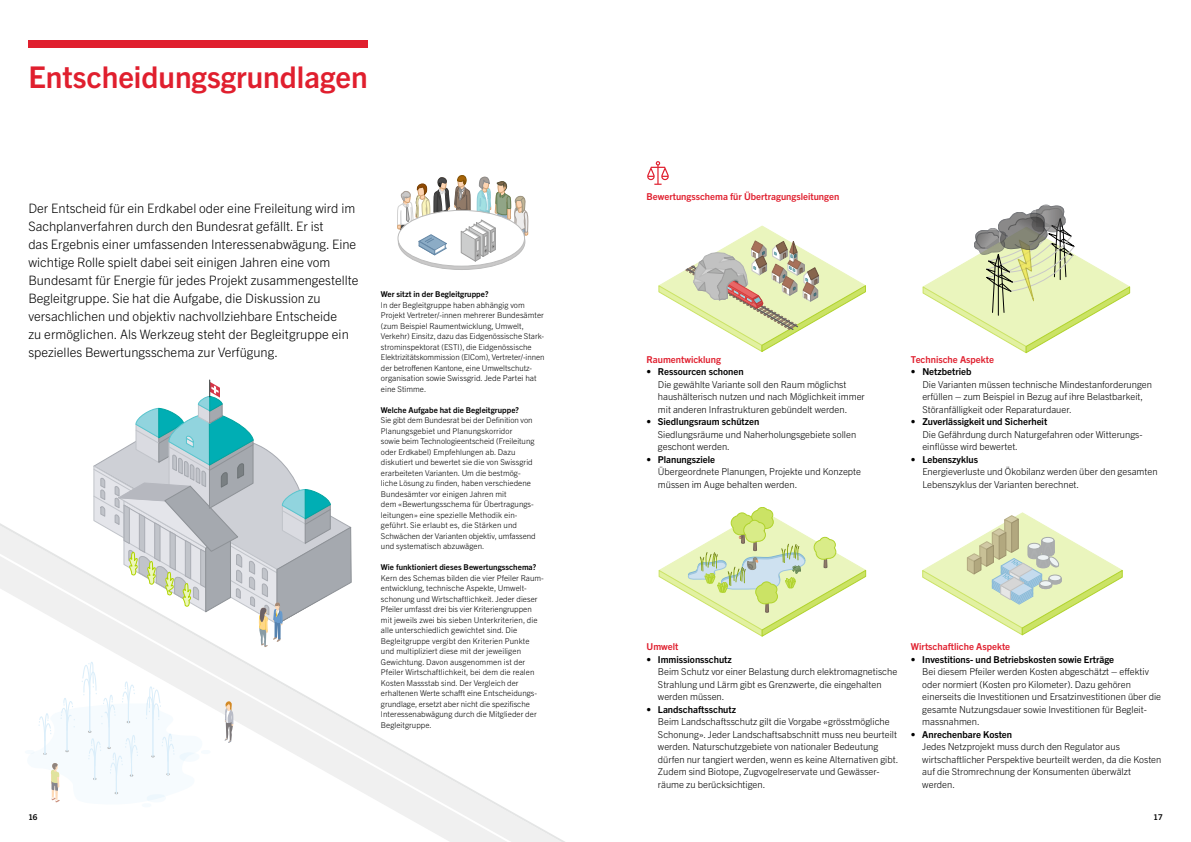
<style>
.page{position:relative;width:1191px;height:842px;background:#fff}
.page>*{position:absolute;margin:0;border:0;box-sizing:border-box;transform-origin:0 0}
.t1{font:700 30px "Trade Gothic Next LT Pro";color:#e01f2e}
.t2{font:300 13px/18px "Trade Gothic Next LT Pro";color:#000}
.t3{font:300 9.5px/12.5px "Trade Gothic Next LT Pro";color:#000}
.t4{font:700 9.5px "Trade Gothic Next LT Pro";color:#000}
.t5{font:700 9.5px "Trade Gothic Next LT Pro";color:#e01f2e}
.t6{font:300 8px/10.5px "Trade Gothic Next LT Pro";letter-spacing:.005em;color:#000}
.t7{font:700 8px "Trade Gothic Next LT Pro";letter-spacing:.005em;color:#000}
</style>
<div class="page">
<svg style="left:922px;top:512px;width:201px;height:123px"></svg>
<div style="left:1039px;top:581px;width:12px;height:5px;background:#eef3f4;border-radius:50%"></div>
<div style="left:1039px;top:580px;width:13px;height:7px;border:1px solid #a5a9aa;border-radius:50%"></div>
<svg style="left:922px;top:205px;width:208px;height:148px"></svg>
<svg style="left:658px;top:507px;width:208px;height:130px"></svg>
<svg style="left:658px;top:226px;width:208px;height:126px"></svg>
<svg style="left:0;top:523px;width:565px;height:319px"></svg>
<svg style="left:25px;top:657px;width:186px;height:150px"></svg>
<svg style="left:224px;top:701px;width:9px;height:42px"></svg>
<svg style="left:67px;top:380px;width:285px;height:267px"></svg>
<div style="left:28px;top:41px;width:340px;height:7px;background:#e01f2e"></div>
<svg style="left:397px;top:175px;width:131px;height:95px"></svg>
<svg style="left:647px;top:161px;width:22px;height:24px"></svg>
<h1 class="t1" style="left:28px;top:56px;width:341px">Entscheidungsgrundlagen</h1>
<p class="t2" style="left:28px;top:198px;width:332px">Der Entscheid für ein Erdkabel oder eine Freileitung wird im Sachplanverfahren durch den Bundesrat gefällt. Er ist<br>das Ergebnis einer umfassenden Interessenabwägung. Eine wichtige Rolle spielt dabei seit einigen Jahren eine vom Bundesamt für Energie für jedes Projekt zusammengestellte Begleitgruppe. Sie hat die Aufgabe, die Diskussion zu versachlichen und objektiv nachvollziehbare Entscheide<br>zu ermöglichen. Als Werkzeug steht der Begleitgruppe ein spezielles Bewertungsschema zur Verfügung.</p>
<p class="t7" style="left:381px;top:289px;width:109px">Wer sitzt in der Begleitgruppe?</p>
<p class="t6" style="left:381px;top:299px;width:165px">In der Begleitgruppe haben abhängig vom Projekt Vertreter/-innen mehrerer Bundesämter (zum Beispiel Raumentwicklung, Umwelt, Verkehr) Einsitz, dazu das Eidgenössische Stark&shy;strominspektorat (ESTI), die Eidgenössische Elektrizitätskommission (ElCom), Vertreter/-innen der betrof-fenen Kantone, eine Umweltschutz&shy;organisation sowie Swissgrid. Jede Partei hat eine Stimme.</p>
<p class="t7" style="left:381px;top:404px;width:140px">Welche Aufgabe hat die Begleitgruppe?</p>
<p class="t6" style="left:381px;top:414px;width:156px">Sie gibt dem Bundesrat bei der Definition von Planungsgebiet und Planungskorridor<br>sowie beim Technologieentscheid (Freileitung oder Erdkabel) Empfehlungen ab. Dazu diskutiert und bewertet sie die von Swissgrid erarbeiteten Varianten. Um die bestmög-- liche Lösung zu finden, haben verschiedene Bundesämter vor einigen Jahren mit<br>dem «Bewertungsschema für Übertragungs&shy;leitungen» eine spezielle Methodik ein-- geführt. Sie erlaubt es, die Stärken und Schwächen der Varianten objektiv, umfassend und systematisch abzuwägen.</p>
<p class="t7" style="left:381px;top:561px;width:157px">Wie funktioniert dieses Bewertungsschema?</p>
<p class="t6" style="left:381px;top:572px;width:164px">Kern des Schemas bilden die vier Pfeiler Raum&shy;entwicklung, technische Aspekte, Umwelt&shy;schonung und Wirtschaftlichkeit. Jeder dieser Pfeiler umfasst drei bis vier Kriteriengruppen mit jeweils zwei bis sieben Unterkriterien, die alle unterschiedlich gewichtet sind. Die Begleitgruppe vergibt den Kriterien Punkte und multipliziert diese mit der jeweiligen Gewichtung. Davon ausgenommen ist der Pfeiler Wirtschaftlichkeit, bei dem die realen Kosten Massstab sind. Der Vergleich der erhaltenen Werte schafft eine Entscheidungs&shy;grundlage, ersetzt aber nicht die spezifische Interessenabwägung durch die Mitglieder der Begleitgruppe.</p>
<p class="t5" style="left:646px;top:190px;width:194px">Bewertungsschema für Übertragungsleitungen</p>
<p class="t5" style="left:646px;top:352px;width:76px">Raumentwicklung</p>
<p class="t4" style="left:646px;top:365px;width:99px">• Ressourcen schonen</p>
<p class="t3" style="left:658px;top:377px;width:208px">Die gewählte Variante soll den Raum möglichst haushälterisch nutzen und nach Möglichkeit immer mit anderen Infrastrukturen gebündelt werden.</p>
<p class="t4" style="left:646px;top:415px;width:114px">• Siedlungsraum schützen</p>
<p class="t3" style="left:658px;top:427px;width:200px">Siedlungsräume und Naherholungsgebiete sollen geschont werden.</p>
<p class="t4" style="left:646px;top:452px;width:70px">• Planungsziele</p>
<p class="t3" style="left:658px;top:465px;width:205px">Übergeordnete Planungen, Projekte und Konzepte müssen im Auge behalten werden.</p>
<p class="t5" style="left:911px;top:352px;width:84px">Technische Aspekte</p>
<p class="t4" style="left:911px;top:365px;width:62px">• Netzbetrieb</p>
<p class="t3" style="left:922px;top:377px;width:231px">Die Varianten müssen technische Mindestanforderungen erfüllen – zum Beispiel in Bezug auf ihre Belastbarkeit,<br>Störanfälligkeit oder Reparaturdauer.</p>
<p class="t4" style="left:911px;top:415px;width:138px">• Zuverlässigkeit und Sicherheit</p>
<p class="t3" style="left:922px;top:427px;width:222px">Die Gefährdung durch Naturgefahren oder Witterungs&shy;einflüsse wird bewertet.</p>
<p class="t4" style="left:911px;top:453px;width:69px">• Lebenszyklus</p>
<p class="t3" style="left:922px;top:465px;width:237px">Energieverluste und Ökobilanz werden über den gesamten<br>Lebenszyklus der Varianten berechnet.</p>
<p class="t5" style="left:646px;top:640px;width:33px">Umwelt</p>
<p class="t4" style="left:646px;top:652px;width:87px">• Immissionsschutz</p>
<p class="t3" style="left:658px;top:665px;width:241px">Beim Schutz vor einer Belastung durch elektromagnetische<br>Strahlung und Lärm gibt es Grenzwerte, die eingehalten werden müssen.</p>
<p class="t4" style="left:646px;top:702px;width:91px">• Landschaftsschutz</p>
<p class="t3" style="left:658px;top:715px;width:242px">Beim Landschaftsschutz gilt die Vorgabe «grösstmögliche Schonung». Jeder Landschaftsabschnitt muss neu beurteilt werden. Naturschutzgebiete von nationaler Bedeutung dürfen nur tangiert werden, wenn es keine Alternativen gibt.<br>Zudem sind Biotope, Zugvogelreservate und Gewässer&shy;räume zu berücksichtigen.</p>
<p class="t5" style="left:911px;top:640px;width:101px">Wirtschaftliche Aspekte</p>
<p class="t4" style="left:911px;top:652px;width:205px">• Investitions- und Betriebskosten sowie Erträge</p>
<p class="t3" style="left:922px;top:665px;width:240px">Bei diesem Pfeiler werden Kosten abgeschätzt – effektiv oder normiert (Kosten pro Kilometer). Dazu gehören einerseits die Investitionen und Ersatzinvestitionen über die gesamte Nutzungsdauer sowie Investitionen für Begleit&shy;massnahmen.</p>
<p class="t4" style="left:911px;top:727px;width:103px">• Anrechenbare Kosten</p>
<p class="t3" style="left:922px;top:740px;width:241px">Jedes Netzprojekt muss durch den Regulator aus wirtschaftlicher Perspektive beurteilt werden, da die Kosten auf die Stromrechnung der Konsumenten überwälzt werden.</p>
<p class="t7" style="left:28px;top:811px;width:11px">16</p>
<p class="t7" style="left:1153px;top:811px;width:11px">17</p>
</div>
